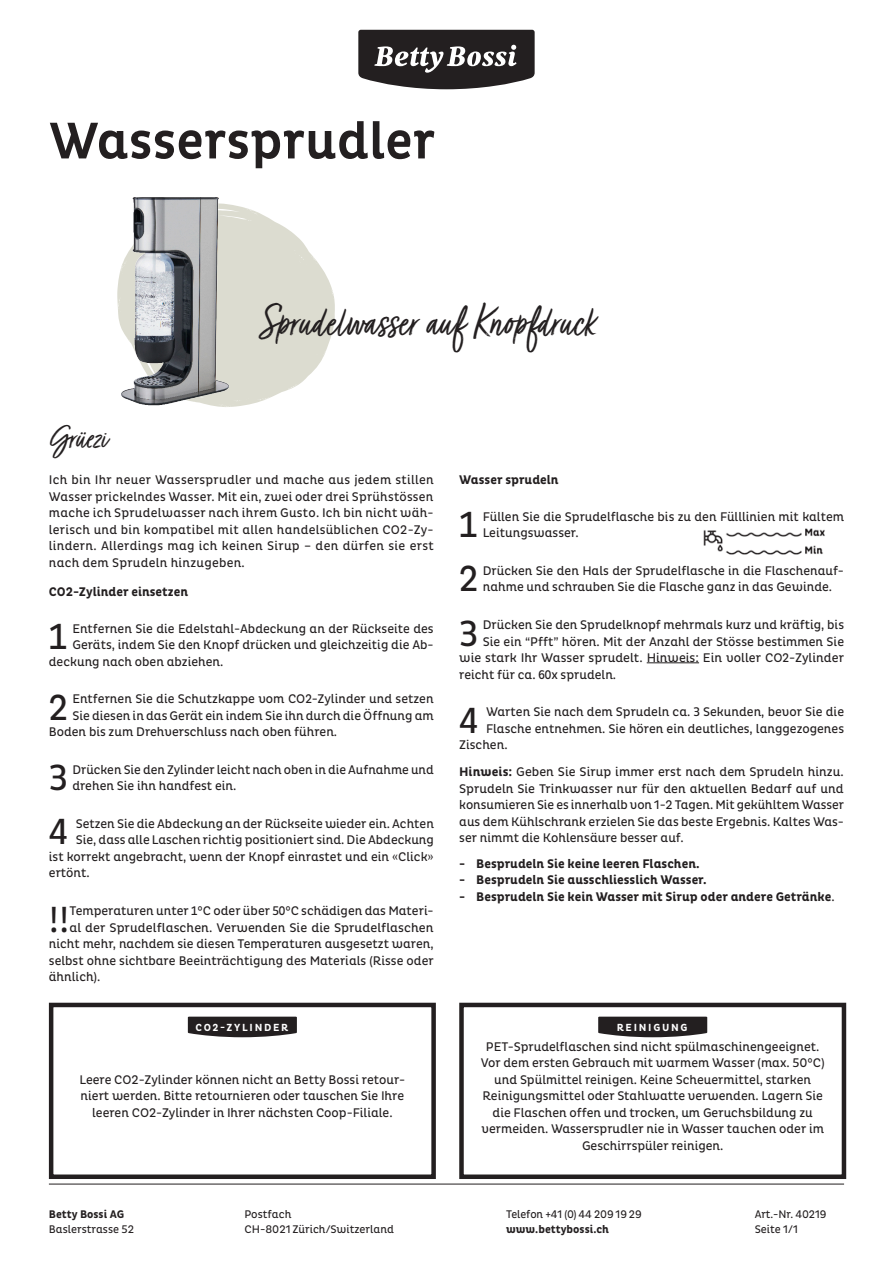
<style>
.page{position:relative;width:893px;height:1263px;background:#fff}
.page>*{position:absolute;margin:0;border:0;box-sizing:border-box;transform-origin:0 0}
.RBI_Produktename{font:500 52.5px "Pluto B Bn Cond";color:#231f20}
._01_Handschrift_Subl{font:48px "Turbinado Light Pro";color:#231f20}
.Anwendung_Grüezi{font:37.5px "Turbinado Light Pro";color:#231f20}
._27_Initial_Steps{font:37.05px "Pluto B Bn Cond";color:#231f20}
._27_Initial_Steps-2{font:12.75px/16.5px "Pluto B Bn Cond";color:#231f20}
.Anwendung_Text{font:12.75px/16.5px "Pluto B Bn Cond";letter-spacing:.005em;color:#231f20;text-align:justify}
.Reinigung_TIPP_Box{font:12.75px/16.5px "Pluto B Bn Cond";color:#231f20;text-align:center}
.Anwendung_Text-2{font:700 12.75px "Pluto B Bn Cond";color:#231f20}
._05_Fusszeile{font:11.25px "Pluto B Bn Cond";color:#231f20}
._05_Fusszeile-2{font:700 11.25px "Pluto B Bn Cond";color:#231f20}
._06_TIPP{font:700 10.5px "Pluto B Bn Cond";letter-spacing:.165em;color:#fff}
.s1{font-weight:700}
.s2{font-weight:400}
</style>
<div class="page">
<hr style="left:49px;top:1184px;width:795px;height:1px;background:#231f20">
<svg style="left:358px;top:30px;width:177px;height:59px;background:#4b4849"></svg>
<svg style="left:240px;top:206px;width:95px;height:200px"></svg>
<svg style="left:598px;top:1017px;width:109px;height:20px;background:#302c2d"></svg>
<div style="left:459px;top:1003px;width:387px;height:176px;border:4px solid #231f20"></div>
<img style="left:117px;top:197px;width:123px;height:210px">
<img style="left:703px;top:528px;width:122px;height:27px">
<hr style="left:647px;top:662px;width:52px;height:1px;background:#231f20">
<svg style="left:188px;top:1017px;width:109px;height:20px;background:#302c2d"></svg>
<div style="left:49px;top:1003px;width:387px;height:176px;border:4px solid #231f20"></div>
<p class="RBI_Produktename" style="left:49px;top:111px;width:388px">Wassersprudler</p>
<p class="_01_Handschrift_Subl" style="left:259px;top:296px;width:339px">Sprudelwasser auf Knopfdruck</p>
<p class="Anwendung_Grüezi" style="left:49px;top:418px;width:60px">Grüezi</p>
<p class="Anwendung_Text" style="left:49px;top:472px;width:386px">Ich bin Ihr neuer Wassersprudler und mache aus jedem stillen Wasser prickelndes Wasser. Mit ein, zwei oder drei Sprühstössen mache ich Sprudelwasser nach ihrem Gusto. Ich bin nicht wäh&shy;lerisch und bin kompatibel mit allen handelsüblichen CO2-Zy&shy;lindern. Allerdings mag ich keinen Sirup – den dürfen sie erst nach dem Sprudeln hinzugeben.</p>
<p class="Anwendung_Text-2" style="left:49px;top:584px;width:141px">CO2-Zylinder einsetzen</p>
<p class="_27_Initial_Steps" style="left:49px;top:616px;width:20px">1</p>
<p class="_27_Initial_Steps-2" style="left:72px;top:620px;width:363px">Entfernen Sie die Edelstahl-Abdeckung an der Rückseite des</p>
<p class="_27_Initial_Steps-2" style="left:72px;top:637px;width:363px">Geräts, indem Sie den Knopf drücken und gleichzeitig die Ab-</p>
<p class="_27_Initial_Steps-2" style="left:49px;top:653px;width:176px">deckung nach oben abziehen.</p>
<p class="_27_Initial_Steps" style="left:49px;top:686px;width:20px">2</p>
<p class="_27_Initial_Steps-2" style="left:72px;top:691px;width:363px">Entfernen Sie die Schutzkappe vom CO2-Zylinder und setzen</p>
<p class="_27_Initial_Steps-2" style="left:72px;top:707px;width:363px">Sie diesen in das Gerät ein indem Sie ihn durch die Öffnung am</p>
<p class="_27_Initial_Steps-2" style="left:49px;top:724px;width:290px">Boden bis zum Drehverschluss nach oben führen.</p>
<p class="_27_Initial_Steps" style="left:49px;top:756px;width:20px">3</p>
<p class="_27_Initial_Steps-2" style="left:72px;top:761px;width:363px">Drücken Sie den Zylinder leicht nach oben in die Aufnahme und drehen Sie ihn handfest ein.</p>
<p class="_27_Initial_Steps" style="left:49px;top:811px;width:20px">4</p>
<p class="_27_Initial_Steps-2" style="left:76px;top:815px;width:360px">Setzen Sie die Abdeckung an der Rückseite wieder ein. Achten</p>
<p class="_27_Initial_Steps-2" style="left:76px;top:832px;width:360px">Sie, dass alle Laschen richtig positioniert sind. Die Abdeckung</p>
<p class="_27_Initial_Steps-2" style="left:49px;top:848px;width:386px">ist korrekt angebracht, wenn der Knopf einrastet und ein «Click»</p>
<p class="_27_Initial_Steps-2" style="left:49px;top:865px;width:42px">ertönt.</p>
<p class="_27_Initial_Steps" style="left:49px;top:898px;width:22px">!!</p>
<p class="_27_Initial_Steps-2" style="left:69px;top:903px;width:366px">Temperaturen unter 1°C oder über 50°C schädigen das Materi-</p>
<p class="_27_Initial_Steps-2" style="left:69px;top:919px;width:366px">al der Sprudelflaschen. Verwenden Sie die Sprudelflaschen</p>
<p class="_27_Initial_Steps-2" style="left:49px;top:936px;width:386px">nicht mehr, nachdem sie diesen Temperaturen ausgesetzt waren,</p>
<p class="_27_Initial_Steps-2" style="left:49px;top:952px;width:386px">selbst ohne sichtbare Beeinträchtigung des Materials (Risse oder</p>
<p class="_27_Initial_Steps-2" style="left:49px;top:969px;width:53px">ähnlich).</p>
<p class="_06_TIPP" style="left:195px;top:1021px;width:95px">CO2-ZYLINDER</p>
<p class="Reinigung_TIPP_Box" style="left:80px;top:1071px;width:327px">Leere CO2-Zylinder können nicht an Betty Bossi retour&shy;niert werden. Bitte retournieren oder tauschen Sie Ihre leeren CO2-Zylinder in Ihrer nächsten Coop-Filiale.</p>
<p class="Anwendung_Text-2" style="left:459px;top:473px;width:101px">Wasser sprudeln</p>
<p class="_27_Initial_Steps" style="left:459px;top:504px;width:20px">1</p>
<p class="_27_Initial_Steps-2" style="left:483px;top:508px;width:363px">Füllen Sie die Sprudelflasche bis zu den Fülllinien mit kaltem<br>Leitungswasser.</p>
<p class="_27_Initial_Steps" style="left:459px;top:558px;width:20px">2</p>
<p class="_27_Initial_Steps-2" style="left:483px;top:562px;width:363px">Drücken Sie den Hals der Sprudelflasche in die Flaschenauf&shy;nahme und schrauben Sie die Flasche ganz in das Gewinde.</p>
<p class="_27_Initial_Steps" style="left:459px;top:612px;width:20px">3</p>
<p class="_27_Initial_Steps-2" style="left:483px;top:617px;width:363px">Drücken Sie den Sprudelknopf mehrmals kurz und kräftig, bis</p>
<p class="_27_Initial_Steps-2" style="left:483px;top:633px;width:363px">Sie ein “Pfft” hören. Mit der Anzahl der Stösse bestimmen Sie</p>
<p class="_27_Initial_Steps-2" style="left:459px;top:650px;width:386px">wie stark Ihr Wasser sprudelt. Hinweis: Ein voller CO2-Zylinder</p>
<p class="_27_Initial_Steps-2" style="left:459px;top:666px;width:158px">reicht für ca. 60x sprudeln.</p>
<p class="_27_Initial_Steps" style="left:459px;top:699px;width:20px">4</p>
<p class="_27_Initial_Steps-2" style="left:486px;top:704px;width:360px">Warten Sie nach dem Sprudeln ca. 3 Sekunden, bevor Sie die</p>
<p class="_27_Initial_Steps-2" style="left:486px;top:720px;width:359px">Flasche entnehmen. Sie hören ein deutliches, langgezogenes</p>
<p class="_27_Initial_Steps-2" style="left:459px;top:737px;width:50px">Zischen.</p>
<p class="Anwendung_Text" style="left:459px;top:764px;width:386px"><span class="s1">Hinweis:</span> Geben Sie Sirup immer erst nach dem Sprudeln hinzu.<br>Sprudeln Sie Trinkwasser nur für den aktuellen Bedarf auf und konsumieren Sie es innerhalb von 1-2 Tagen. Mit gekühltem Wasser aus dem Kühlschrank erzielen Sie das beste Ergebnis. Kaltes Was&shy;ser nimmt die Kohlensäure besser auf.</p>
<p class="Anwendung_Text-2" style="left:459px;top:856px;width:242px">- Besprudeln Sie keine leeren Flaschen.</p>
<p class="Anwendung_Text-2" style="left:459px;top:873px;width:249px">- Besprudeln Sie ausschliesslich Wasser.</p>
<p class="Anwendung_Text-2" style="left:459px;top:889px;width:377px">- Besprudeln Sie kein Wasser mit Sirup oder andere Getränke<span class="s2">.</span></p>
<p class="_06_TIPP" style="left:617px;top:1021px;width:72px">REINIGUNG</p>
<p class="Reinigung_TIPP_Box" style="left:481px;top:1038px;width:345px">PET-Sprudelflaschen sind nicht spülmaschinengeeignet.<br>Vor dem ersten Gebrauch mit warmem Wasser (max. 50°C) und Spülmittel reinigen. Keine Scheuermittel, starken Reinigungsmittel oder Stahlwatte verwenden. Lagern Sie die Flaschen offen und trocken, um Geruchsbildung zu vermeiden. Wassersprudler nie in Wasser tauchen oder im Geschirrspüler reinigen.</p>
<p class="_05_Fusszeile-2" style="left:49px;top:1208px;width:77px">Betty Bossi AG</p>
<p class="_05_Fusszeile" style="left:244px;top:1208px;width:48px">Postfach</p>
<p class="_05_Fusszeile" style="left:506px;top:1208px;width:137px">Telefon +41 (0) 44 209 19 29</p>
<p class="_05_Fusszeile" style="left:755px;top:1208px;width:73px">Art.-Nr. 40219</p>
<p class="_05_Fusszeile" style="left:49px;top:1223px;width:87px">Baslerstrasse 52</p>
<p class="_05_Fusszeile" style="left:244px;top:1223px;width:151px">CH-8021 Zürich/Switzerland</p>
<p class="_05_Fusszeile-2" style="left:506px;top:1223px;width:105px">www.bettybossi.ch</p>
<p class="_05_Fusszeile" style="left:755px;top:1223px;width:45px">Seite 1/1</p>
</div>
